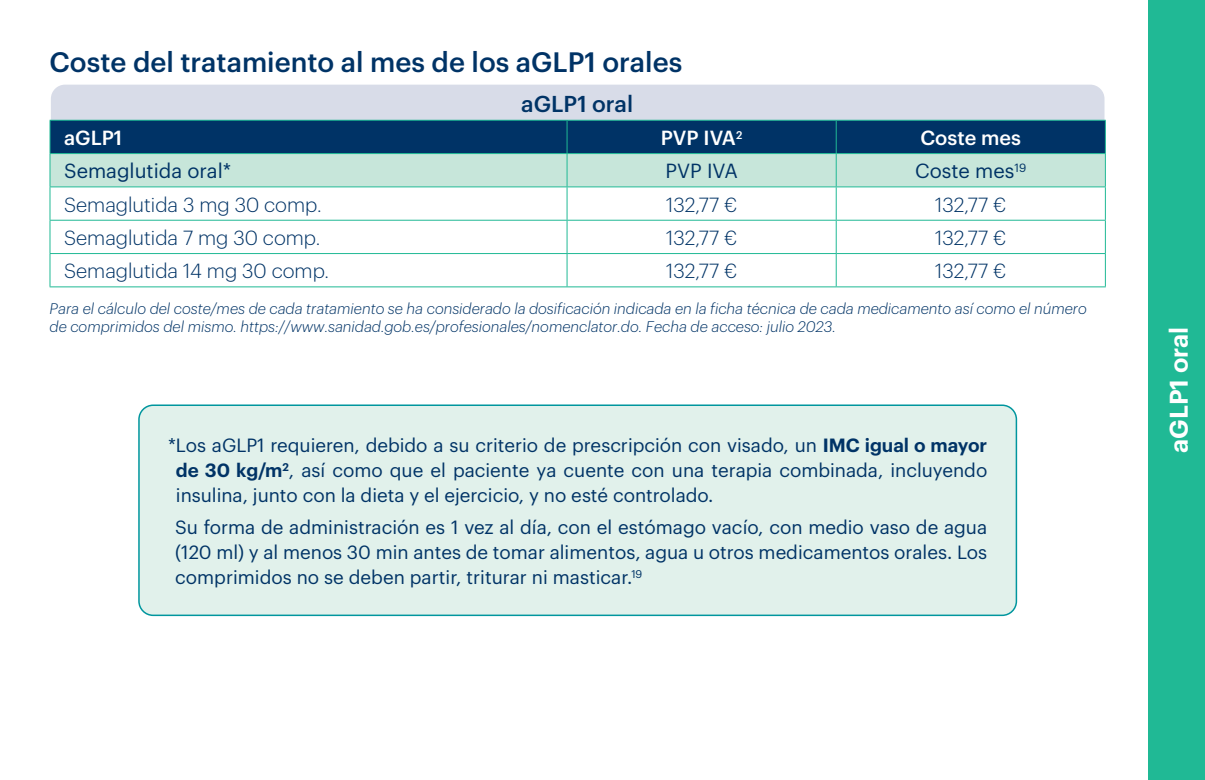
<style>
.page{position:relative;width:1205px;height:780px;background:#fff}
.page>*{position:absolute;margin:0;border:0;box-sizing:border-box;transform-origin:0 0}
.TITULO1{font:500 27.5px "Graphik";color:#036}
.TITULO1-2{font:600 25px "Graphik";color:#fff}
.TITULO2{font:500 22.5px "Graphik";color:#036}
.t1{font:300 20px "Graphik";color:#036}
.t2{font:20px "Graphik";color:#036}
.t3{font:500 20px "Graphik";color:#fff}
.t4{font:18.75px/25px "Graphik";color:#036;text-align:justify}
.t5{font:italic 300 15px/17.5px "Graphik";color:#036}
.s1{font-weight:600}
</style>
<div class="page">
<div style="left:1148px;top:0;width:57px;height:780px;background:#20b995"></div>
<div style="left:51px;top:85px;width:1053px;height:35px;background:#d8dce8"></div>
<svg style="left:51px;top:121px;width:1054px;height:65px;background:#638c9f"></svg>
<svg style="left:51px;top:187px;width:1054px;height:99px"></svg>
<hr style="left:50px;top:120px;width:517px;height:1px;background:#20b995">
<hr style="left:50px;top:121px;width:1px;height:32px;background:#20b995">
<hr style="left:567px;top:120px;width:269px;height:1px;background:#20b995">
<hr style="left:567px;top:121px;width:1px;height:32px;background:#20b995">
<hr style="left:836px;top:120px;width:270px;height:1px;background:#20b995">
<hr style="left:836px;top:121px;width:1px;height:32px;background:#20b995">
<hr style="left:1105px;top:121px;width:1px;height:32px;background:#20b995">
<hr style="left:50px;top:153px;width:517px;height:1px;background:#20b995">
<hr style="left:50px;top:154px;width:1px;height:32px;background:#20b995">
<hr style="left:567px;top:153px;width:269px;height:1px;background:#20b995">
<hr style="left:567px;top:154px;width:1px;height:32px;background:#20b995">
<hr style="left:836px;top:153px;width:270px;height:1px;background:#20b995">
<hr style="left:836px;top:154px;width:1px;height:32px;background:#20b995">
<hr style="left:1105px;top:154px;width:1px;height:32px;background:#20b995">
<hr style="left:50px;top:186px;width:517px;height:1px;background:#20b995">
<hr style="left:50px;top:187px;width:1px;height:33px;background:#20b995">
<hr style="left:567px;top:186px;width:269px;height:1px;background:#20b995">
<hr style="left:567px;top:187px;width:1px;height:33px;background:#20b995">
<hr style="left:836px;top:186px;width:270px;height:1px;background:#20b995">
<hr style="left:836px;top:187px;width:1px;height:33px;background:#20b995">
<hr style="left:1105px;top:187px;width:1px;height:33px;background:#20b995">
<hr style="left:50px;top:220px;width:517px;height:1px;background:#20b995">
<hr style="left:50px;top:220px;width:1px;height:33px;background:#20b995">
<hr style="left:567px;top:220px;width:269px;height:1px;background:#20b995">
<hr style="left:567px;top:220px;width:1px;height:33px;background:#20b995">
<hr style="left:836px;top:220px;width:270px;height:1px;background:#20b995">
<hr style="left:836px;top:220px;width:1px;height:33px;background:#20b995">
<hr style="left:1105px;top:220px;width:1px;height:33px;background:#20b995">
<hr style="left:50px;top:253px;width:517px;height:1px;background:#20b995">
<hr style="left:50px;top:254px;width:1px;height:32px;background:#20b995">
<hr style="left:567px;top:253px;width:269px;height:1px;background:#20b995">
<hr style="left:567px;top:254px;width:1px;height:32px;background:#20b995">
<hr style="left:836px;top:253px;width:270px;height:1px;background:#20b995">
<hr style="left:836px;top:254px;width:1px;height:32px;background:#20b995">
<hr style="left:1105px;top:254px;width:1px;height:32px;background:#20b995">
<hr style="left:50px;top:286px;width:517px;height:1px;background:#20b995">
<hr style="left:567px;top:286px;width:269px;height:1px;background:#20b995">
<hr style="left:836px;top:286px;width:270px;height:1px;background:#20b995">
<div style="left:139px;top:405px;width:877px;height:210px;background:#e1f1eb;border-radius:14px"></div>
<div style="left:138px;top:404px;width:879px;height:212px;border:2px solid #00969e;border-radius:14px"></div>
<p class="TITULO1" style="left:50px;top:41px;width:634px">Coste del tratamiento al mes de los aGLP1 orales</p>
<p class="TITULO2" style="left:521px;top:87px;width:113px">aGLP1 oral</p>
<p class="t3" style="left:64px;top:123px;width:60px">aGLP1</p>
<p class="t3" style="left:661px;top:123px;width:83px">PVP IVA<sup>2</sup></p>
<p class="t3" style="left:920px;top:123px;width:102px">Coste mes</p>
<p class="t2" style="left:64px;top:156px;width:169px">Semaglutida oral*</p>
<p class="t2" style="left:665px;top:156px;width:74px">PVP IVA</p>
<p class="t2" style="left:915px;top:156px;width:113px">Coste mes<sup>19</sup></p>
<p class="t1" style="left:64px;top:190px;width:259px">Semaglutida 3 mg 30 comp.</p>
<p class="t1" style="left:666px;top:190px;width:73px">132,77 €</p>
<p class="t1" style="left:935px;top:190px;width:73px">132,77 €</p>
<p class="t1" style="left:64px;top:223px;width:258px">Semaglutida 7 mg 30 comp.</p>
<p class="t1" style="left:666px;top:223px;width:73px">132,77 €</p>
<p class="t1" style="left:935px;top:223px;width:73px">132,77 €</p>
<p class="t1" style="left:64px;top:256px;width:266px">Semaglutida 14 mg 30 comp.</p>
<p class="t1" style="left:666px;top:256px;width:73px">132,77 €</p>
<p class="t1" style="left:935px;top:256px;width:73px">132,77 €</p>
<p class="t5" style="left:50px;top:299px;width:1038px">Para el cálculo del coste/mes de cada tratamiento se ha considerado la dosificación indicada en la ficha técnica de cada medicamento así como el número de comprimidos del mismo. https://www.sanidad.gob.es/profesionales/nomenclator.do. Fecha de acceso: julio 2023.</p>
<p class="t4" style="left:176px;top:431px;width:813px;text-indent:-8px">*Los aGLP1 requieren, debido a su criterio de prescripción con visado, un <span class="s1">IMC igual o mayor de 30 kg/m</span><sup>2</sup>, así como que el paciente ya cuente con una terapia combinada, incluyendo insulina, junto con la dieta y el ejercicio, y no esté controlado.</p>
<p class="t4" style="left:175px;top:513px;width:813px">Su forma de administración es 1 vez al día, con el estómago vacío, con medio vaso de agua (120 ml) y al menos 30 min antes de tomar alimentos, agua u otros medicamentos orales. Los comprimidos no se deben partir, triturar ni masticar.<sup>19</sup></p>
<p class="TITULO1-2" style="left:1159px;top:453px;width:128px;rotate:-90deg">aGLP1 oral</p>
</div>
